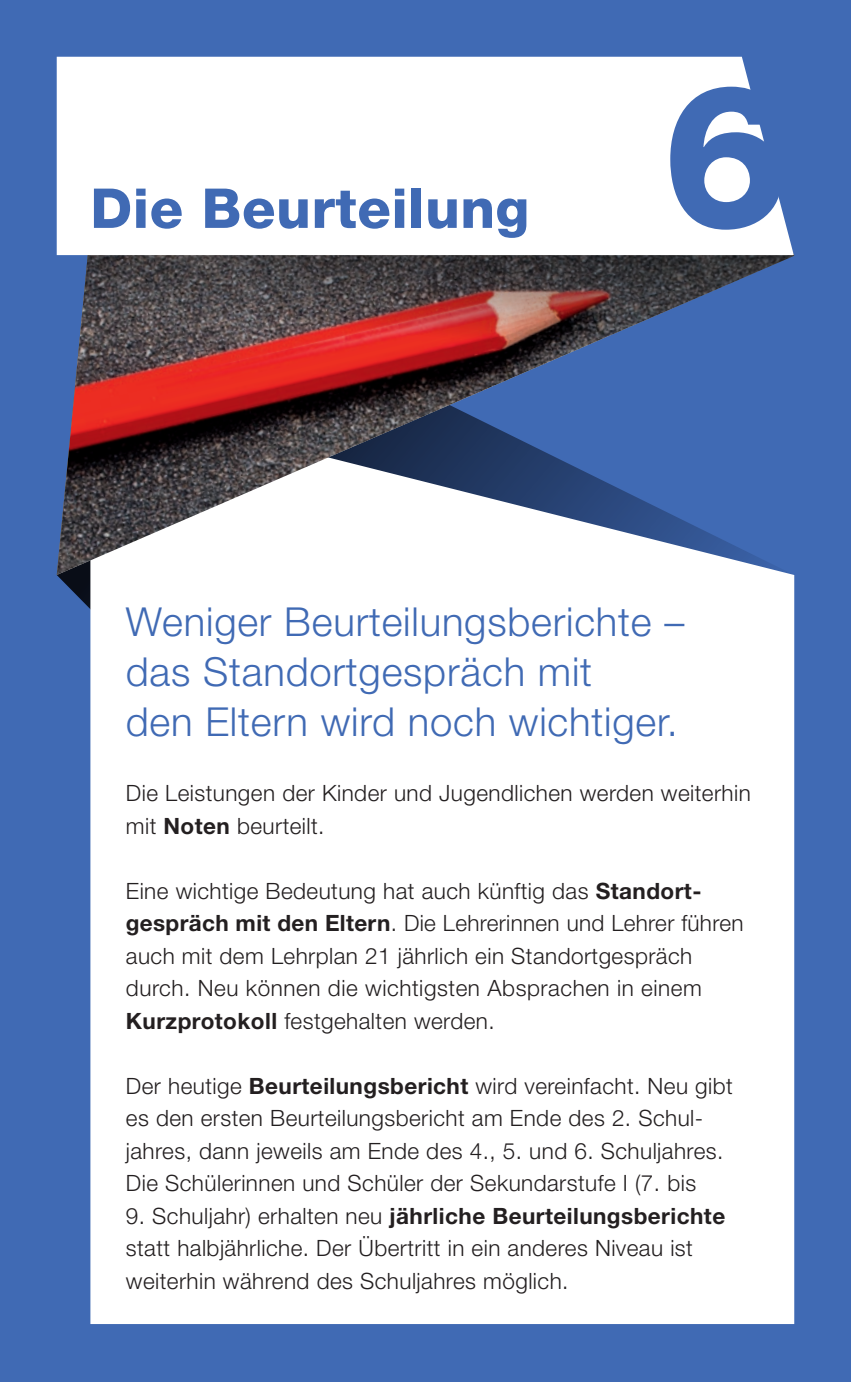
<style>
.page{position:relative;width:851px;height:1382px;background:#fff}
.page>*{position:absolute;margin:0;border:0;box-sizing:border-box;transform-origin:0 0}
.t1{font:800 200px "Helvetica Neue LT Std";color:#406ab4}
.lp21_titel{font:800 55px "Helvetica Neue LT Std";letter-spacing:.01em;color:#406ab4}
._00_quote{font:300 40px/50px "Helvetica Neue LT Std";letter-spacing:.02em;color:#406ab4}
.lp21_text{font:300 22.5px/32.5px "Helvetica Neue LT Std";letter-spacing:.02em;color:#231f20}
.s1{font-weight:700}
</style>
<div class="page">
<div style="left:0;top:0;width:850px;height:1382px;background:#406ab4"></div>
<div style="left:90px;top:575px;width:704px;height:749px;background:#fff"></div>
<img style="left:57px;top:252px;width:737px;height:323px">
<div style="left:57px;top:57px;width:736px;height:198px;background:#fff"></div>
<p class="lp21_titel" style="left:90px;top:176px;width:440px">Die Beurteilung</p>
<p class="t1" style="left:662px;top:38px;width:127px">6</p>
<p class="_00_quote" style="left:126px;top:596px;width:560px">Weniger Beurteilungsberichte – das Standortgespräch mit<br>den Eltern wird noch wichtiger.</p>
<p class="lp21_text" style="left:126px;top:776px;width:626px">Die Leistungen der Kinder und Jugendlichen werden weiterhin mit <span class="s1">Noten</span> beurteilt.</p>
<p class="lp21_text" style="left:126px;top:874px;width:619px">Eine wichtige Bedeutung hat auch künftig das <span class="s1">Standort&shy;gespräch mit den Eltern</span>. Die Lehrerinnen und Lehrer führen auch mit dem Lehrplan 21 jährlich ein Standortgespräch durch. Neu können die wichtigsten Absprachen in einem <span class="s1">Kurzprotokoll</span> festgehalten werden.</p>
<p class="lp21_text" style="left:126px;top:1069px;width:608px">Der heutige <span class="s1">Beurteilungsbericht</span> wird vereinfacht. Neu gibt es den ersten Beurteilungsbericht am Ende des 2. Schul&shy;jahres, dann jeweils am Ende des 4., 5. und 6. Schuljahres.<br>Die Schülerinnen und Schüler der Sekundarstufe I (7. bis</p>
<p class="lp21_text" style="left:126px;top:1199px;width:600px">9. Schuljahr) erhalten neu <span class="s1">jährliche Beurteilungsberichte </span>statt halbjährliche. Der Übertritt in ein anderes Niveau ist weiterhin während des Schuljahres möglich.</p>
</div>
